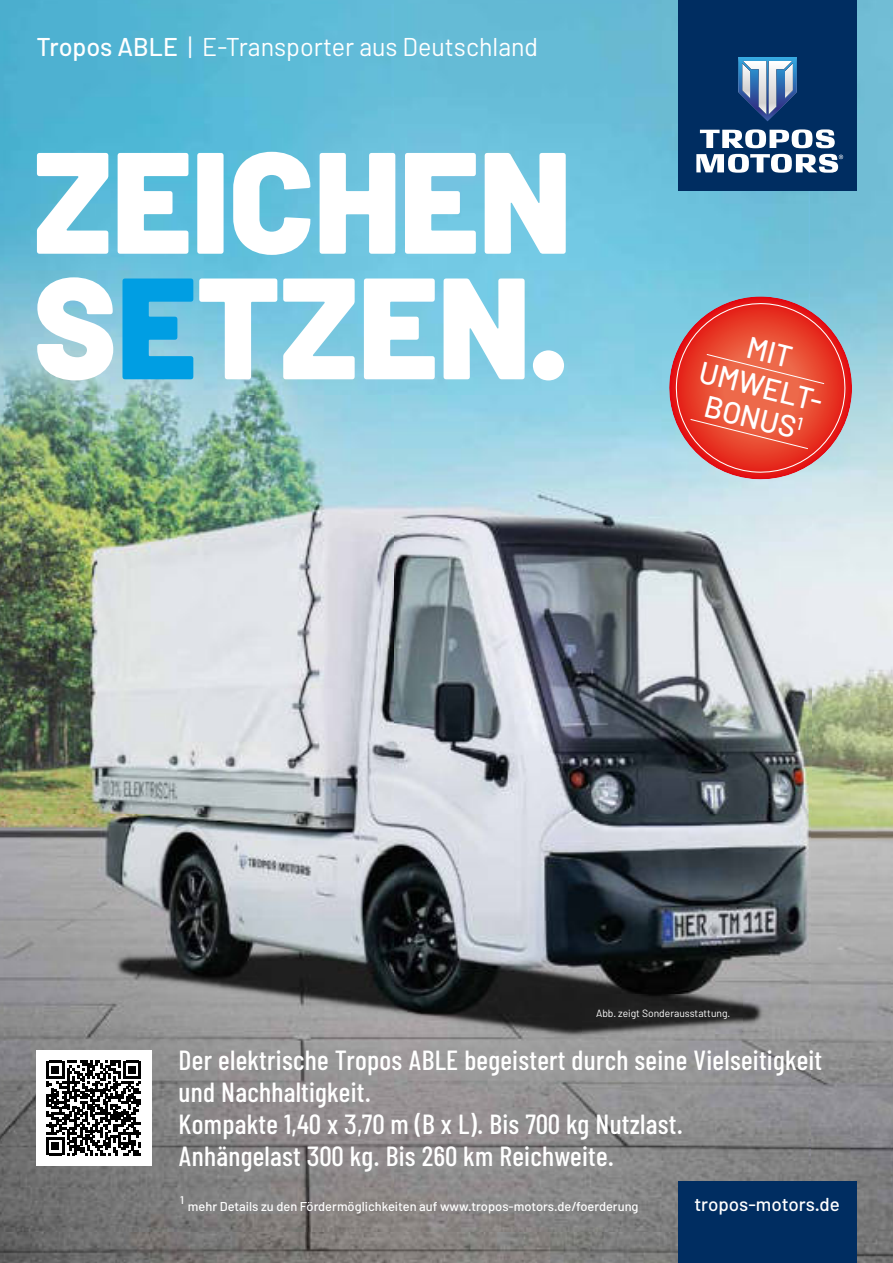
<style>
.page{position:relative;width:893px;height:1263px;background:#fff}
.page>*{position:absolute;margin:0;border:0;box-sizing:border-box;transform-origin:0 0}
.t1{font:900 144px/125.6px "Barlow";color:#fff}
.t2{font:500 30.6px/35.4px "Barlow";color:#fff;text-align:center}
.t3{font:500 27.75px/32px "Barlow Condensed";letter-spacing:.01em;color:#fff}
.t4{font:25.8px "Barlow";color:#fff}
.t5{font:500 18.75px "Barlow";color:#fff}
.t6{font:500 12.9px "Barlow";color:#fff}
.t7{font:500 11.1px "Barlow";color:#fff}
.t8{font:10.5px "Barlow";color:#fff}
.s1{font-weight:500}
.s2{color:#009ee3}
</style>
<div class="page">
<img style="left:0;top:0;width:892px;height:1263px">
<div style="left:678px;top:1182px;width:178px;height:81px;background:#002d61"></div>
<div style="left:678px;top:0;width:178px;height:191px;background:#002d61"></div>
<svg style="left:700px;top:129px;width:135px;height:19px"></svg>
<svg style="left:738px;top:57px;width:59px;height:64px"></svg>
<svg style="left:696px;top:154px;width:147px;height:19px"></svg>
<img style="left:582px;top:994px;width:161px;height:39px">
<svg style="left:667px;top:296px;width:188px;height:186px;background:#d66a60"></svg>
<div style="left:36px;top:1050px;width:115px;height:115px;background:#fff"></div>
<svg style="left:46px;top:1060px;width:95px;height:95px"></svg>
<p class="t4" style="left:37px;top:36px;width:503px"><span class="s1">Tropos ABLE</span> | E-Transporter aus Deutschland</p>
<h1 class="t1" style="left:34px;top:141px;width:539px">ZEICHEN<br>S<span class="s2">E</span>TZEN.</h1>
<p class="t2" style="left:712px;top:323px;width:129px;rotate:14deg">MIT<br>UMWELT-</p>
<p class="t2" style="left:708px;top:391px;width:101px;rotate:14deg">BONUS<sup>1</sup></p>
<p class="t8" style="left:596px;top:1009px;width:136px">Abb. zeigt Sonderausstattung.</p>
<p class="t3" style="left:179px;top:1047px;width:645px">Der elektrische Tropos ABLE begeistert durch seine Vielseitigkeit und Nachhaltigkeit.<br>Kompakte 1,40 x 3,70 m (B x L). Bis 700 kg Nutzlast.<br>Anhängelast 300 kg. Bis 260 km Reichweite.</p>
<p class="t7" style="left:180px;top:1196px;width:5px">1</p>
<p class="t6" style="left:188px;top:1201px;width:452px">mehr Details zu den Fördermöglichkeiten auf www.tropos-motors.de/foerderung</p>
<p class="t5" style="left:694px;top:1197px;width:147px">tropos-motors.de</p>
</div>
